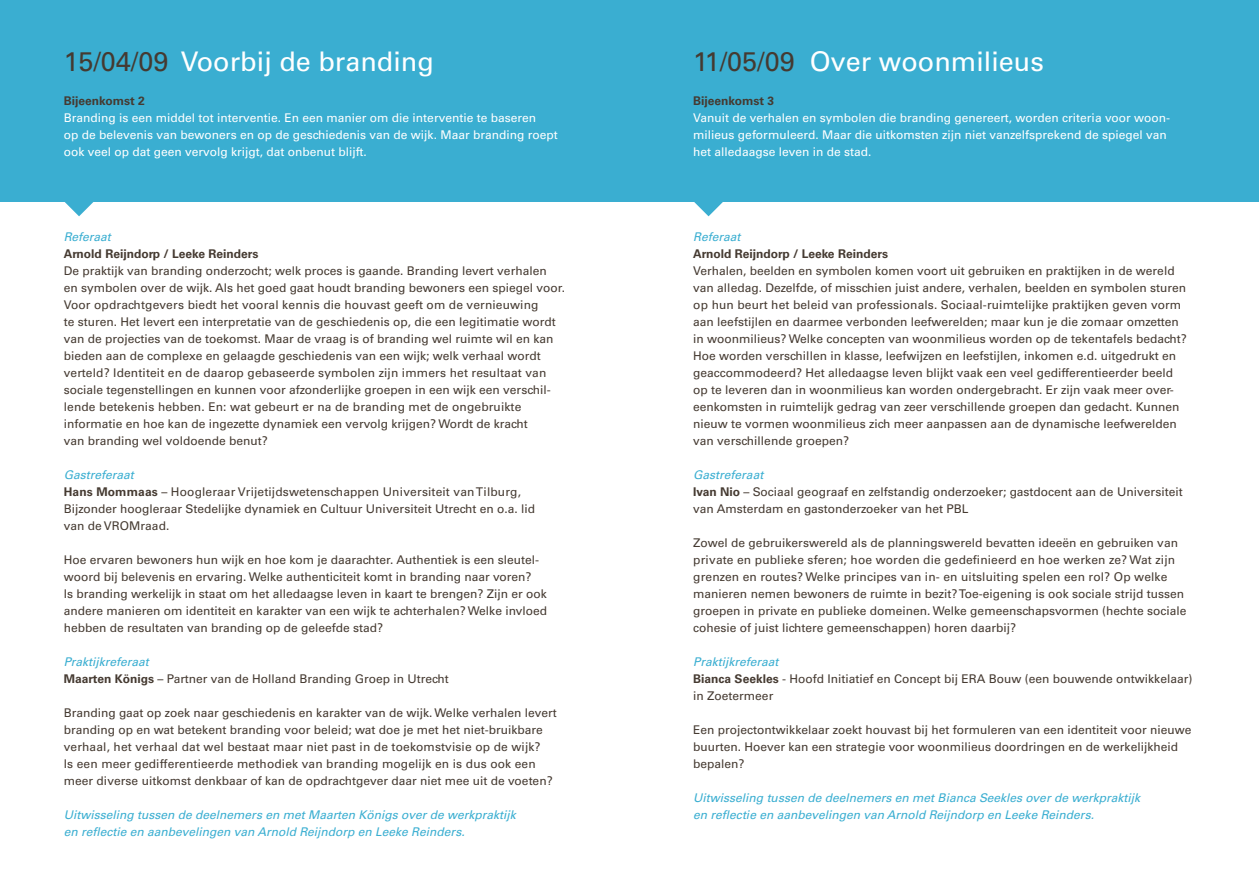
<style>
.page{position:relative;width:1259px;height:893px;background:#fff}
.page>*{position:absolute;margin:0;border:0;box-sizing:border-box;transform-origin:0 0}
.t1{font:27px "Univers";color:#fff}
.t2{font:12px/17px "Univers";color:#453a31}
.t3{font:12px/17px "Univers";color:#fff}
.t4{font:italic 12px/17px "Univers";color:#3aaed1}
.t5{font:700 12px "Univers";color:#453a31}
.s1{color:#453a31}
.s2{font-style:italic;color:#3aaed1}
.s3{font-weight:700}
</style>
<div class="page">
<div style="left:629px;top:0;width:630px;height:201px;background:#3aaed1"></div>
<svg style="left:693px;top:201px;width:31px;height:15px"></svg>
<div style="left:0;top:0;width:629px;height:201px;background:#3aaed1"></div>
<svg style="left:64px;top:201px;width:30px;height:15px"></svg>
<h1 class="t1" style="left:64px;top:45px;width:372px"><span class="s1">15/04/09</span> Voorbij de branding</h1>
<p class="t5" style="left:64px;top:94px;width:82px">Bijeenkomst 2</p>
<p class="t3" style="left:64px;top:109px;width:495px">Branding is een middel tot interventie. En een manier om die interventie te baseren<br>op de belevenis van bewoners en op de geschiedenis van de wijk. Maar branding roept ook veel op dat geen vervolg krijgt, dat onbenut blijft.</p>
<p class="t4" style="left:64px;top:228px;width:49px">Referaat</p>
<p class="t5" style="left:64px;top:247px;width:196px">Arnold Reijndorp / Leeke Reinders</p>
<p class="t2" style="left:64px;top:262px;width:503px">De praktijk van branding onderzocht; welk proces is gaande. Branding levert verhalen<br>en symbolen over de wijk. Als het goed gaat houdt branding bewoners een spiegel voor.<br>Voor opdrachtgevers biedt het vooral kennis die houvast geeft om de vernieuwing<br>te sturen. Het levert een interpretatie van de geschiedenis op, die een legitimatie wordt van de projecties van de toekomst. Maar de vraag is of branding wel ruimte wil en kan bieden aan de complexe en gelaagde geschiedenis van een wijk; welk verhaal wordt verteld? Identiteit en de daarop gebaseerde symbolen zijn immers het resultaat van sociale tegenstellingen en kunnen voor afzonderlijke groepen in een wijk een verschil&shy;lende betekenis hebben. En: wat gebeurt er na de branding met de ongebruikte informatie en hoe kan de ingezette dynamiek een vervolg krijgen? Wordt de kracht<br>van branding wel voldoende benut?</p>
<p class="t2" style="left:64px;top:466px;width:473px"><span class="s2">Gastreferaat<br></span><span class="s3">Hans Mommaas</span> – Hoogleraar Vrijetijdswetenschappen Universiteit van Tilburg, Bijzonder hoogleraar Stedelijke dynamiek en Cultuur Universiteit Utrecht en o.a. lid van de VROMraad.</p>
<p class="t2" style="left:64px;top:552px;width:485px">Hoe ervaren bewoners hun wijk en hoe kom je daarachter. Authentiek is een sleutel&shy;woord bij belevenis en ervaring. Welke authenticiteit komt in branding naar voren?<br>Is branding werkelijk in staat om het alledaagse leven in kaart te brengen? Zijn er ook andere manieren om identiteit en karakter van een wijk te achterhalen? Welke invloed hebben de resultaten van branding op de geleefde stad?</p>
<p class="t2" style="left:64px;top:654px;width:387px"><span class="s2">Praktijkreferaat<br></span><span class="s3">Maarten Königs</span> – Partner van de Holland Branding Groep in Utrecht</p>
<p class="t2" style="left:64px;top:705px;width:494px">Branding gaat op zoek naar geschiedenis en karakter van de wijk. Welke verhalen levert branding op en wat betekent branding voor beleid; wat doe je met het niet-bruikbare verhaal, het verhaal dat wel bestaat maar niet past in de toekomstvisie op de wijk?<br>Is een meer gedifferentieerde methodiek van branding mogelijk en is dus ook een meer diverse uitkomst denkbaar of kan de opdrachtgever daar niet mee uit de voeten?</p>
<p class="t4" style="left:64px;top:807px;width:453px">Uitwisseling tussen de deelnemers en met Maarten Königs over de werkpraktijk en reflectie en aanbevelingen van Arnold Reijndorp en Leeke Reinders.</p>
<h1 class="t1" style="left:693px;top:45px;width:352px"><span class="s1">11/05/09</span> Over woonmilieus</h1>
<p class="t5" style="left:693px;top:94px;width:82px">Bijeenkomst 3</p>
<p class="t3" style="left:693px;top:109px;width:478px">Vanuit de verhalen en symbolen die branding genereert, worden criteria voor woon&shy;milieus geformuleerd. Maar die uitkomsten zijn niet vanzelfsprekend de spiegel van het alledaagse leven in de stad.</p>
<p class="t4" style="left:693px;top:228px;width:49px">Referaat</p>
<p class="t5" style="left:693px;top:247px;width:196px">Arnold Reijndorp / Leeke Reinders</p>
<p class="t2" style="left:693px;top:262px;width:495px">Verhalen, beelden en symbolen komen voort uit gebruiken en praktijken in de wereld van alledag. Dezelfde, of misschien juist andere, verhalen, beelden en symbolen sturen op hun beurt het beleid van professionals. Sociaal-ruimtelijke praktijken geven vorm aan leefstijlen en daarmee verbonden leefwerelden; maar kun je die zomaar omzetten in woonmilieus? Welke concepten van woonmilieus worden op de tekentafels bedacht?<br>Hoe worden verschillen in klasse, leefwijzen en leefstijlen, inkomen e.d. uitgedrukt en geaccommodeerd? Het alledaagse leven blijkt vaak een veel gedifferentieerder beeld op te leveren dan in woonmilieus kan worden ondergebracht. Er zijn vaak meer over&shy;eenkomsten in ruimtelijk gedrag van zeer verschillende groepen dan gedacht. Kunnen nieuw te vormen woonmilieus zich meer aanpassen aan de dynamische leefwerelden van verschillende groepen?</p>
<p class="t2" style="left:693px;top:466px;width:491px"><span class="s2">Gastreferaat<br></span><span class="s3">Ivan Nio</span> – Sociaal geograaf en zelfstandig onderzoeker; gastdocent aan de Universiteit van Amsterdam en gastonderzoeker van het PBL</p>
<p class="t2" style="left:693px;top:535px;width:494px">Zowel de gebruikerswereld als de planningswereld bevatten ideeën en gebruiken van private en publieke sferen; hoe worden die gedefinieerd en hoe werken ze? Wat zijn grenzen en routes? Welke principes van in- en uitsluiting spelen een rol? Op welke manieren nemen bewoners de ruimte in bezit? Toe-eigening is ook sociale strijd tussen groepen in private en publieke domeinen. Welke gemeenschapsvormen (hechte sociale cohesie of juist lichtere gemeenschappen) horen daarbij?</p>
<p class="t2" style="left:693px;top:654px;width:500px"><span class="s2">Praktijkreferaat<br></span><span class="s3">Bianca Seekles</span> - Hoofd Initiatief en Concept bij ERA Bouw (een bouwende ontwikkelaar) in Zoetermeer</p>
<p class="t2" style="left:693px;top:722px;width:499px">Een projectontwikkelaar zoekt houvast bij het formuleren van een identiteit voor nieuwe buurten. Hoever kan een strategie voor woonmilieus doordringen en de werkelijkheid bepalen?</p>
<p class="t4" style="left:693px;top:790px;width:448px">Uitwisseling tussen de deelnemers en met Bianca Seekles over de werkpraktijk en reflectie en aanbevelingen van Arnold Reijndorp en Leeke Reinders.</p>
</div>
